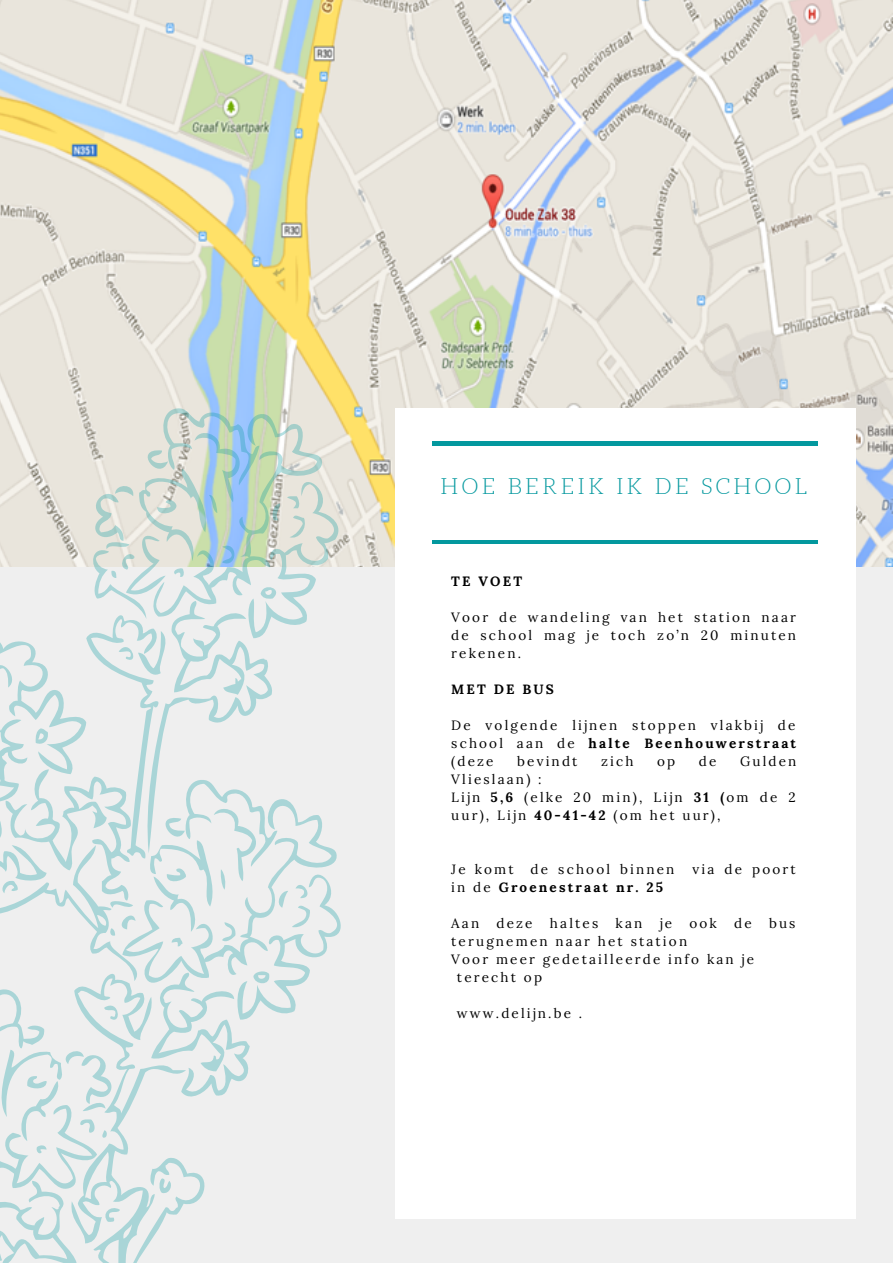
<style>
.page{position:relative;width:893px;height:1264px;background:#fff}
.page>*{position:absolute;margin:0;border:0;box-sizing:border-box;transform-origin:0 0}
.t1{font:300 21.9px "Aleo";letter-spacing:.16em;color:#03989e}
.t2{font:13.5px/18px "Lora";letter-spacing:.16em;color:#000;text-align:justify}
.t3{font:700 13.5px "Lora";letter-spacing:.16em;color:#000}
.s1{font-weight:700}
.s2{font-weight:400}
</style>
<div class="page">
<div style="left:0;top:0;width:892px;height:1262px;background:#efefef"></div>
<img style="left:0;top:0;width:892px;height:567px">
<svg style="left:0;top:1194px;width:203px;height:68px"></svg>
<svg style="left:101px;top:1203px;width:19px;height:19px"></svg>
<svg style="left:0;top:408px;width:341px;height:786px"></svg>
<div style="left:395px;top:408px;width:460px;height:811px;background:#fff"></div>
<hr style="left:431px;top:442px;width:386px;height:3px;background:#03989e">
<hr style="left:431px;top:540px;width:386px;height:3px;background:#03989e">
<p class="t1" style="left:440px;top:475px;width:369px">HOE BEREIK IK DE SCHOOL</p>
<p class="t3" style="left:451px;top:572px;width:72px">TE VOET</p>
<p class="t2" style="left:451px;top:608px;width:346px">Voor de wandeling van het station naar de school mag je toch zo’n 20 minuten rekenen.</p>
<p class="t3" style="left:451px;top:680px;width:104px">MET DE BUS</p>
<p class="t2" style="left:451px;top:716px;width:346px">De volgende lijnen stoppen vlakbij de school aan de <span class="s1">halte Beenhouwerstraat </span>(deze</p>
<p class="t2" style="left:517px;top:752px;width:62px">bevindt</p>
<p class="t2" style="left:601px;top:752px;width:34px">zich</p>
<p class="t2" style="left:657px;top:752px;width:20px">op</p>
<p class="t2" style="left:698px;top:752px;width:19px">de</p>
<p class="t2" style="left:740px;top:752px;width:58px">Gulden</p>
<p class="t2" style="left:451px;top:770px;width:92px">Vlieslaan) :</p>
<p class="t2" style="left:451px;top:788px;width:346px">Lijn <span class="s1">5,6</span> (elke 20 min), Lijn <span class="s1">31 (</span>om de 2 uur), Lijn <span class="s1">40-41-42</span> (om het uur),</p>
<p class="t2" style="left:451px;top:860px;width:64px">Je komt</p>
<p class="t2" style="left:530px;top:860px;width:145px">de school binnen</p>
<p class="t2" style="left:692px;top:860px;width:105px">via de poort</p>
<p class="t3" style="left:451px;top:878px;width:213px"><span class="s2">in de</span> Groenestraat nr. 25</p>
<p class="t2" style="left:451px;top:914px;width:29px">Aan</p>
<p class="t2" style="left:496px;top:914px;width:38px">deze</p>
<p class="t2" style="left:550px;top:914px;width:50px">haltes</p>
<p class="t2" style="left:615px;top:914px;width:28px">kan</p>
<p class="t2" style="left:659px;top:914px;width:14px">je</p>
<p class="t2" style="left:689px;top:914px;width:29px">ook</p>
<p class="t2" style="left:734px;top:914px;width:19px">de</p>
<p class="t2" style="left:769px;top:914px;width:28px">bus</p>
<p class="t2" style="left:451px;top:932px;width:237px">terugnemen naar het station</p>
<p class="t2" style="left:451px;top:950px;width:304px">Voor meer gedetailleerde info kan je</p>
<p class="t2" style="left:457px;top:968px;width:87px">terecht op</p>
<p class="t2" style="left:457px;top:1004px;width:127px">www.delijn.be .</p>
</div>
